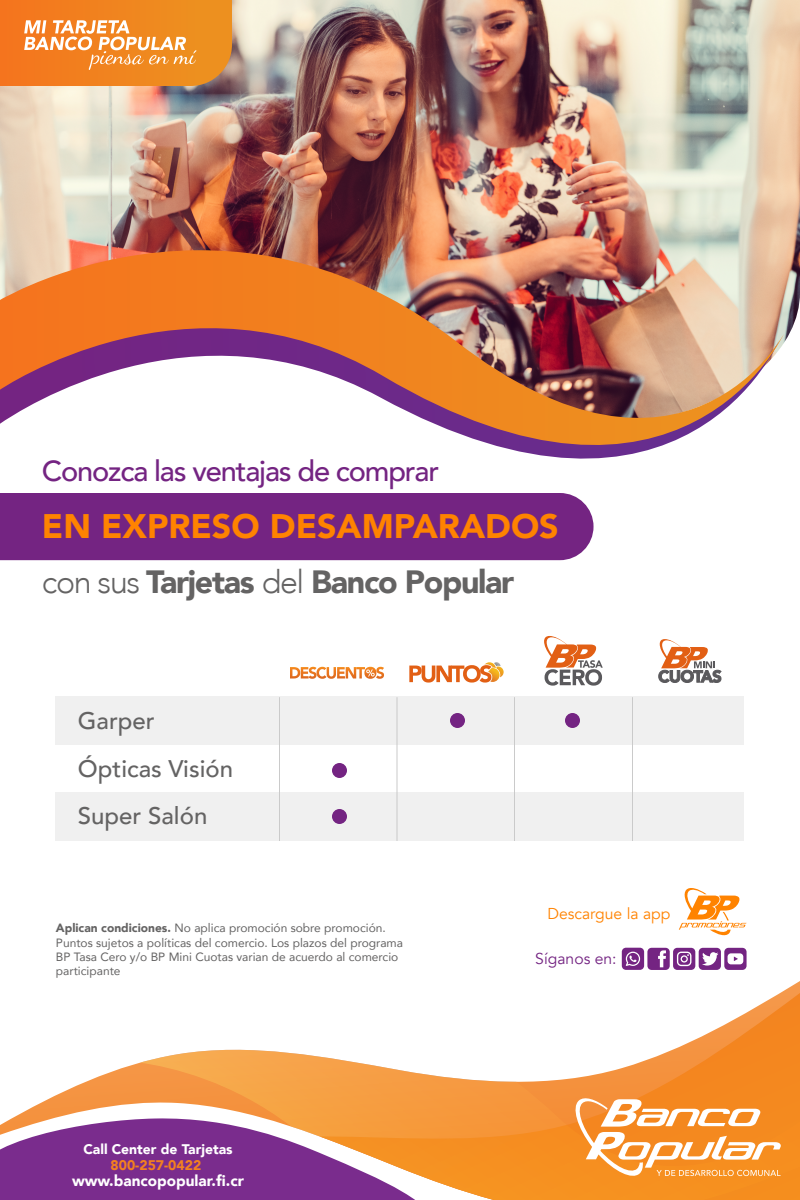
<style>
.page{position:relative;width:800px;height:1200px;background:#fff}
.page>*{position:absolute;margin:0;border:0;box-sizing:border-box;transform-origin:0 0}
.t1{font:900 34px "Avenir";color:#ff8300}
.t2{font:900 32.2px "Avenir";letter-spacing:-.04em;color:#646363}
.t3{font:500 29px "Avenir";letter-spacing:-.04em;color:#742482}
.t4{font:500 24px/47px "Avenir";color:#646363}
.t5{font:15.7px "Avenir";color:#ff8300}
.t6{font:15.7px "Avenir";color:#742482}
.t7{font:900 15.3px "Avenir";color:#fff}
.t8{font:900 13.9px "Avenir";color:#fff}
.t9{font:900 13.9px "Avenir";color:#f38120}
.t10{font:12px/14.4px "Avenir";color:#646363}
.s1{font-weight:300}
.s2{font-weight:900}
</style>
<div class="page">
<div style="left:56px;top:697px;width:688px;height:48px;background:#f0f0f0"></div>
<div style="left:56px;top:793px;width:688px;height:48px;background:#f0f0f0"></div>
<hr style="left:279px;top:697px;width:1px;height:144px;background:#cacaca">
<hr style="left:397px;top:697px;width:1px;height:144px;background:#cacaca">
<hr style="left:514px;top:697px;width:1px;height:144px;background:#cacaca">
<hr style="left:632px;top:697px;width:1px;height:144px;background:#cacaca">
<svg style="left:409px;top:662px;width:95px;height:21px"></svg>
<svg style="left:290px;top:667px;width:94px;height:12px"></svg>
<svg style="left:544px;top:636px;width:59px;height:50px"></svg>
<svg style="left:658px;top:639px;width:64px;height:44px"></svg>
<div style="left:332px;top:763px;width:15px;height:15px;background:#742482;border-radius:50%"></div>
<div style="left:450px;top:713px;width:15px;height:15px;background:#742482;border-radius:50%"></div>
<div style="left:565px;top:713px;width:15px;height:15px;background:#742482;border-radius:50%"></div>
<div style="left:332px;top:809px;width:15px;height:15px;background:#742482;border-radius:50%"></div>
<img style="left:0;top:0;width:800px;height:343px">
<svg style="left:14px;top:981px;width:786px;height:136px"></svg>
<svg style="left:320px;top:993px;width:480px;height:57px"></svg>
<svg style="left:140px;top:1050px;width:660px;height:150px"></svg>
<svg style="left:0;top:1117px;width:440px;height:83px;background:#a25c8e"></svg>
<svg style="left:571px;top:1096px;width:210px;height:84px"></svg>
<svg style="left:0;top:0;width:232px;height:86px;background:#f08f36"></svg>
<img style="left:0;top:250px;width:784px;height:209px">
<svg style="left:679px;top:888px;width:68px;height:48px"></svg>
<svg style="left:622px;top:948px;width:125px;height:22px"></svg>
<div style="left:0;top:493px;width:594px;height:67px;background:#742482"></div>
<h3 class="t3" style="left:42px;top:446px;width:399px">Conozca las ventajas de comprar</h3>
<h1 class="t1" style="left:42px;top:497px;width:518px">EN EXPRESO DESAMPARADOS</h1>
<h2 class="t2" style="left:42px;top:554px;width:474px"><span class="s1">con sus</span> Tarjetas <span class="s1">del</span> Banco Popular</h2>
<h3 class="t4" style="left:78px;top:695px;width:78px">Garper</h3>
<h3 class="t4" style="left:78px;top:743px;width:157px">Ópticas Visión<br>Super Salón</h3>
<p class="t10" style="left:56px;top:921px;width:349px"><span class="s2">Aplican condiciones.</span> No aplica promoción sobre promoción.<br>Puntos sujetos a políticas del comercio. Los plazos del programa BP Tasa Cero y/o BP Mini Cuotas varian de acuerdo al comercio participante</p>
<p class="t8" style="left:83px;top:1137px;width:151px">Call Center de Tarjetas</p>
<p class="t9" style="left:111px;top:1153px;width:92px">800-257-0422</p>
<p class="t7" style="left:72px;top:1167px;width:173px">www.bancopopular.fi.cr</p>
<h3 class="t5" style="left:547px;top:904px;width:124px">Descargue la app</h3>
<h3 class="t6" style="left:535px;top:950px;width:83px">Síganos en:</h3>
</div>
